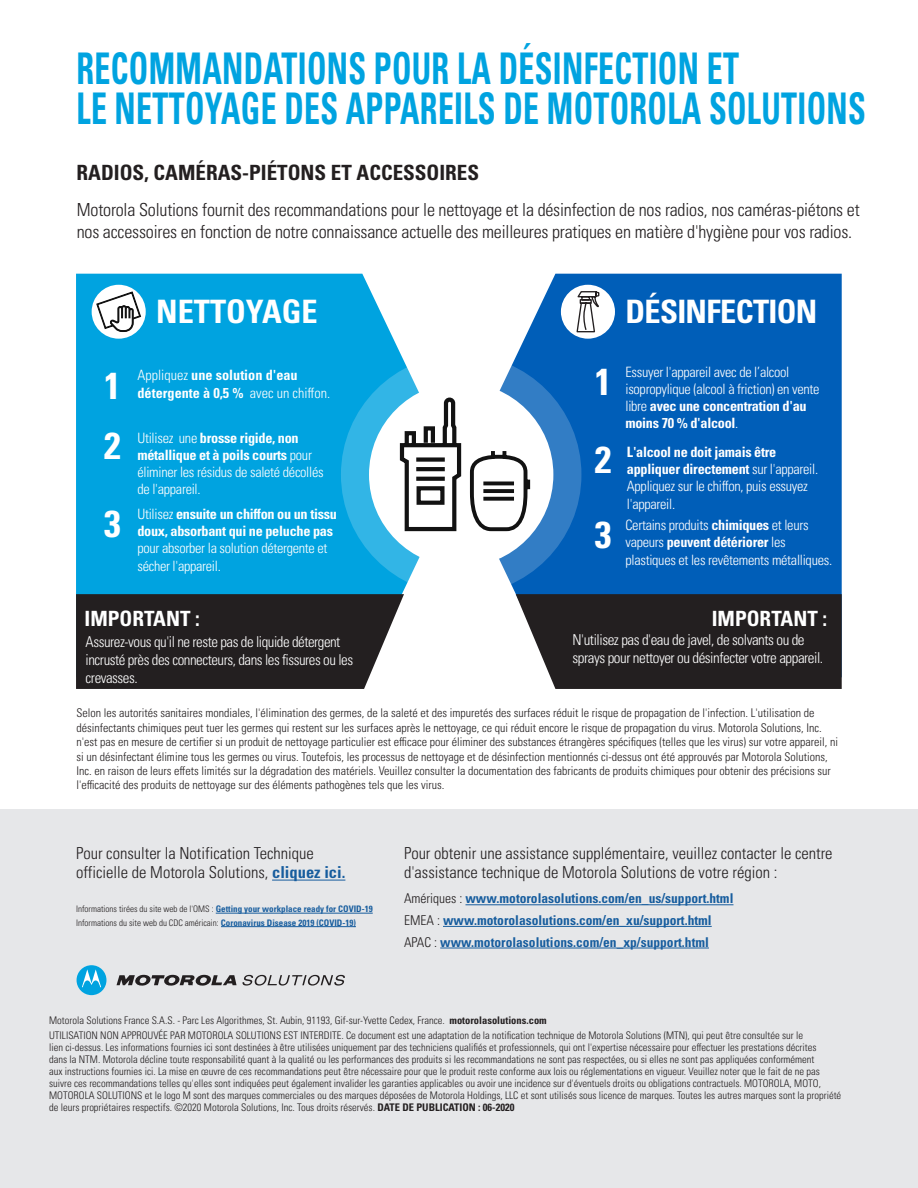
<style>
.page{position:relative;width:918px;height:1188px;background:#fff}
.page>*{position:absolute;margin:0;border:0;box-sizing:border-box;transform-origin:0 0}
.t1{font:700 condensed 43.65px "Univers LT Pro";letter-spacing:.01em;color:#00a3e0;scale:.73 1}
.Body_Text{font:700 condensed 37.5px "Univers LT Pro";color:#fff}
.t2{font:700 condensed 32.25px "Univers LT Pro";letter-spacing:-.02em;color:#fff}
.t3{font:700 condensed 32.25px "Univers LT Pro";color:#fff}
.Body_Text-2{font:700 condensed 21px "Univers LT Pro";color:#231f20}
.Body_Text-3{font:700 condensed 21px "Univers LT Pro";color:#fff}
.Body_Text-4{font:300 condensed 18px/22.5px "Univers LT Pro";letter-spacing:-.01em;color:#231f20}
.body{font:300 condensed 16.5px/19.5px "Univers LT Pro";color:#231f20}
.Body_Text-5{font:300 condensed 15px/18px "Univers LT Pro";letter-spacing:-.03em;color:#fff}
.Body_Text-6{font:300 condensed 14.25px/17.2px "Univers LT Pro";letter-spacing:-.02em;color:#fff}
.Body_Text-7{font:700 condensed 14.25px/17.2px "Univers LT Pro";color:#fff}
.body-2{font:700 condensed 13.5px "Univers LT Pro";color:#175d9e}
.Body_Text-8{font:300 condensed 12px/14.4px "Univers LT Pro";color:#231f20}
.t4{font:300 condensed 10.5px/12px "Univers LT Pro";color:#231f20}
.t5{font:300 condensed 9px/13.5px "Univers LT Pro";color:#231f20}
.s1{font-weight:300}
.s2{font-weight:700}
.s3{font-weight:700;color:#175d9e}
.s4{font-weight:300;color:#231f20}
</style>
<div class="page">
<div style="left:0;top:809px;width:918px;height:379px;background:#e6e7e9"></div>
<div style="left:76px;top:274px;width:332px;height:320px;background:#00a3e0"></div>
<div style="left:511px;top:274px;width:331px;height:321px;background:#005eb8"></div>
<svg style="left:341px;top:354px;width:240px;height:241px"></svg>
<svg style="left:516px;top:594px;width:326px;height:95px;background:#302c2d"></svg>
<svg style="left:76px;top:594px;width:328px;height:95px;background:#302c2d"></svg>
<hr style="left:216px;top:913px;width:157px;height:1px;background:#175d9e">
<hr style="left:221px;top:926px;width:135px;height:1px;background:#175d9e">
<hr style="left:465px;top:904px;width:268px;height:1px;background:#175d9e">
<hr style="left:443px;top:926px;width:269px;height:1px;background:#175d9e">
<hr style="left:440px;top:948px;width:269px;height:1px;background:#175d9e">
<hr style="left:272px;top:880px;width:73px;height:1px;background:#175d9e">
<div style="left:369px;top:382px;width:184px;height:185px;background:#fff;border-radius:50%"></div>
<div style="left:92px;top:285px;width:54px;height:54px;background:#fff;border-radius:50%"></div>
<div style="left:561px;top:285px;width:54px;height:54px;background:#fff;border-radius:50%"></div>
<svg style="left:576px;top:291px;width:24px;height:42px"></svg>
<svg style="left:96px;top:291px;width:46px;height:41px"></svg>
<svg style="left:398px;top:395px;width:134px;height:137px"></svg>
<svg style="left:117px;top:975px;width:120px;height:11px"></svg>
<svg style="left:243px;top:975px;width:102px;height:11px"></svg>
<svg style="left:77px;top:965px;width:30px;height:30px"></svg>
<p class="t1" style="left:77px;top:41px;width:909px">RECOMMANDATIONS POUR LA DÉSINFECTION ET</p>
<p class="t1" style="left:77px;top:82px;width:1083px">LE NETTOYAGE DES APPAREILS DE MOTOROLA SOLUTIONS</p>
<p class="Body_Text-2" style="left:77px;top:160px;width:404px">RADIOS, CAMÉRAS-PIÉTONS ET ACCESSOIRES</p>
<p class="Body_Text-4" style="left:77px;top:197px;width:784px">Motorola Solutions fournit des recommandations pour le nettoyage et la désinfection de nos radios, nos caméras-piétons et nos accessoires en fonction de notre connaissance actuelle des meilleures pratiques en matière d'hygiène pour vos radios.</p>
<p class="Body_Text" style="left:104px;top:362px;width:18px">1</p>
<p class="Body_Text" style="left:104px;top:423px;width:18px">2</p>
<p class="Body_Text" style="left:104px;top:500px;width:18px">3</p>
<p class="t3" style="left:156px;top:292px;width:163px">NETTOYAGE</p>
<p class="t2" style="left:625px;top:292px;width:193px">DÉSINFECTION</p>
<p class="Body_Text-7" style="left:137px;top:367px;width:194px"><span class="s1">Appliquez</span> une solution d'eau détergente à 0,5 % <span class="s1">avec un chiffon.</span></p>
<p class="Body_Text-6" style="left:137px;top:428px;width:188px">Utilisez une <span class="s2">brosse rigide, non métallique et à poils courts</span> pour éliminer les résidus de saleté décollés de l'appareil.</p>
<p class="Body_Text-6" style="left:137px;top:504px;width:201px">Utilisez <span class="s2">ensuite un chiffon ou un tissu doux, absorbant qui ne peluche pas </span>pour absorber la solution détergente et sécher l'appareil.</p>
<p class="Body_Text" style="left:595px;top:359px;width:18px">1</p>
<p class="Body_Text" style="left:595px;top:437px;width:18px">2</p>
<p class="Body_Text" style="left:595px;top:512px;width:18px">3</p>
<p class="Body_Text-6" style="left:625px;top:362px;width:196px">Essuyer l'appareil avec de l’alcool isopropylique (alcool à friction) en vente libre <span class="s2">avec une concentration d'au moins 70 % d'alcool</span>.</p>
<p class="Body_Text-6" style="left:627px;top:442px;width:193px"><span class="s2">L'alcool ne doit jamais être appliquer directement</span> sur l'appareil.<br>Appliquez sur le chiffon, puis essuyez l'appareil.</p>
<p class="Body_Text-6" style="left:625px;top:516px;width:208px">Certains produits <span class="s2">chimiques</span> et leurs vapeurs <span class="s2">peuvent détériorer</span> les plastiques et les revêtements métalliques.</p>
<p class="Body_Text-3" style="left:85px;top:605px;width:117px">IMPORTANT :</p>
<p class="Body_Text-3" style="left:712px;top:605px;width:117px">IMPORTANT :</p>
<p class="Body_Text-5" style="left:86px;top:632px;width:269px">Assurez-vous qu'il ne reste pas de liquide détergent incrusté près des connecteurs, dans les fissures ou les crevasses.</p>
<p class="Body_Text-5" style="left:573px;top:630px;width:252px">N'utilisez pas d'eau de javel, de solvants ou de sprays pour nettoyer ou désinfecter votre appareil.</p>
<p class="Body_Text-8" style="left:76px;top:705px;width:763px">Selon les autorités sanitaires mondiales, l'élimination des germes, de la saleté et des impuretés des surfaces réduit le risque de propagation de l'infection. L'utilisation de désinfectants chimiques peut tuer les germes qui restent sur les surfaces après le nettoyage, ce qui réduit encore le risque de propagation du virus. Motorola Solutions, Inc. n'est pas en mesure de certifier si un produit de nettoyage particulier est efficace pour éliminer des substances étrangères spécifiques (telles que les virus) sur votre appareil, ni si un désinfectant élimine tous les germes ou virus. Toutefois, les processus de nettoyage et de désinfection mentionnés ci-dessus ont été approuvés par Motorola Solutions, Inc. en raison de leurs effets limités sur la dégradation des matériels. Veuillez consulter la documentation des fabricants de produits chimiques pour obtenir des précisions sur l'efficacité des produits de nettoyage sur des éléments pathogènes tels que les virus.</p>
<p class="body" style="left:76px;top:842px;width:271px">Pour consulter la Notification Technique officielle de Motorola Solutions, <span class="s3">cliquez ici.</span></p>
<p class="t5" style="left:76px;top:902px;width:298px">Informations tirées du site web de l'OMS : <span class="s3">Getting your workplace ready for COVID-19<br></span>Informations du site web du CDC américain: <span class="s3">Coronavirus Disease 2019 (COVID-19)</span></p>
<p class="body" style="left:404px;top:842px;width:430px">Pour obtenir une assistance supplémentaire, veuillez contacter le centre d'assistance technique de Motorola Solutions de votre région :</p>
<p class="body-2" style="left:404px;top:890px;width:331px"><span class="s4">Amériques :</span> www.motorolasolutions.com/en_us/support.html</p>
<p class="body-2" style="left:404px;top:912px;width:309px"><span class="s4">EMEA :</span> www.motorolasolutions.com/en_xu/support.html</p>
<p class="body-2" style="left:404px;top:934px;width:306px"><span class="s4">APAC :</span> www.motorolasolutions.com/en_xp/support.html</p>
<p class="t4" style="left:49px;top:1014px;width:499px">Motorola Solutions France S.A.S. - Parc Les Algorithmes, St. Aubin, 91193, Gif-sur-Yvette Cedex, France. <span class="s2">motorolasolutions.com</span></p>
<p class="t4" style="left:49px;top:1029px;width:794px">UTILISATION NON APPROUVÉE PAR MOTOROLA SOLUTIONS EST INTERDITE. Ce document est une adaptation de la notification technique de Motorola Solutions (MTN), qui peut être consultée sur le<br>lien ci-dessus. Les informations fournies ici sont destinées à être utilisées uniquement par des techniciens qualifiés et professionnels, qui ont l'expertise nécessaire pour effectuer les prestations décrites<br>dans la NTM. Motorola décline toute responsabilité quant à la qualité ou les performances des produits si les recommandations ne sont pas respectées, ou si elles ne sont pas appliquées conformément<br>aux instructions fournies ici. La mise en œuvre de ces recommandations peut être nécessaire pour que le produit reste conforme aux lois ou réglementations en vigueur. Veuillez noter que le fait de ne pas suivre ces recommandations telles qu'elles sont indiquées peut également invalider les garanties applicables ou avoir une incidence sur d'éventuels droits ou obligations contractuels. MOTOROLA, MOTO, MOTOROLA SOLUTIONS et le logo M sont des marques commerciales ou des marques déposées de Motorola Holdings, LLC et sont utilisés sous licence de marques. Toutes les autres marques sont la propriété de leurs propriétaires respectifs. ©2020 Motorola Solutions, Inc. Tous droits réservés. <span class="s2">DATE DE PUBLICATION : 06-2020</span></p>
</div>
